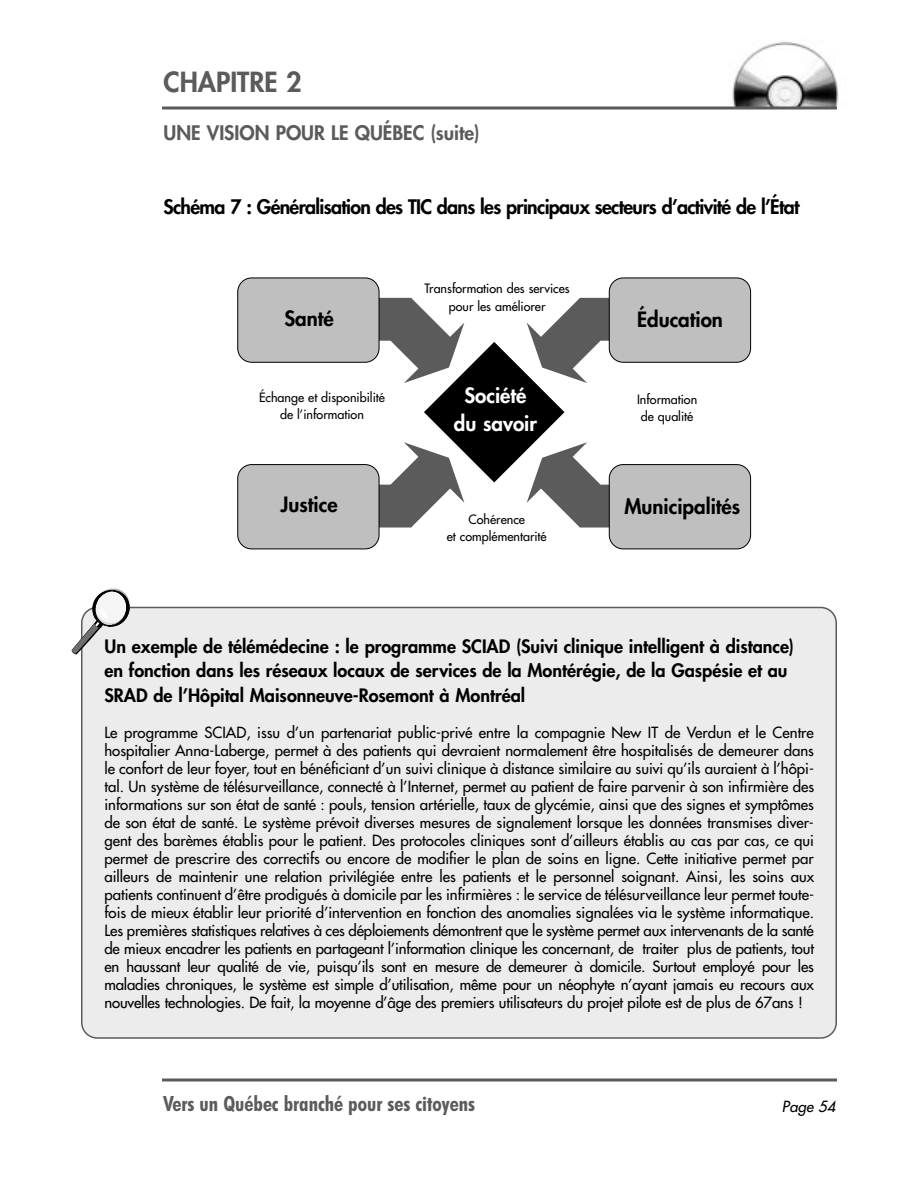
<style>
.page{position:relative;width:918px;height:1188px;background:#fff}
.page>*{position:absolute;margin:0;border:0;box-sizing:border-box;transform-origin:0 0}
.t1{font:800 27px "Futura";color:#5b5b5b}
.t2{font:700 condensed 21px "Futura BT";color:#5b5b5b}
.t3{font:800 20.55px "Futura";color:#000}
.t4{font:800 20.55px/27.9px "Futura";color:#fff;text-align:center}
.t5{font:800 19.5px "Futura";letter-spacing:-.035em;color:#000}
.t6{font:800 19.5px "Futura";color:#5b5b5b}
.t7{font:800 18px/24.6px "Futura";color:#000}
.t8{font:15px/18px "Futura";letter-spacing:-.01em;color:#000;text-align:justify}
.t9{font:italic 15px "Futura";color:#000}
.t10{font:12.6px/17.1px "Futura";color:#000;text-align:center}
</style>
<div class="page">
<img style="left:732px;top:41px;width:107px;height:65px">
<svg style="left:162px;top:106px;width:675px;height:4px;background:#818181"></svg>
<svg style="left:162px;top:1078px;width:675px;height:4px;background:#838383"></svg>
<svg style="left:369px;top:298px;width:250px;height:230px"></svg>
<div style="left:237px;top:278px;width:142px;height:85px;background:#bfbfbf;border:1px solid #000;border-radius:14px"></div>
<div style="left:237px;top:464px;width:142px;height:85px;background:#bfbfbf;border:1px solid #000;border-radius:14px"></div>
<div style="left:609px;top:278px;width:142px;height:85px;background:#bfbfbf;border:1px solid #000;border-radius:14px"></div>
<div style="left:609px;top:464px;width:142px;height:85px;background:#bfbfbf;border:1px solid #000;border-radius:14px"></div>
<div style="left:82px;top:608px;width:754px;height:430px;background:#ececec;border-radius:15px"></div>
<div style="left:81px;top:607px;width:756px;height:432px;border:2px solid #5b5b5b;border-radius:15px"></div>
<svg style="left:72px;top:588px;width:62px;height:67px"></svg>
<h1 class="t1" style="left:164px;top:70px;width:140px">CHAPITRE 2</h1>
<h3 class="t6" style="left:164px;top:124px;width:318px">UNE VISION POUR LE QUÉBEC (suite)</h3>
<h3 class="t5" style="left:164px;top:198px;width:637px">Schéma 7 : Généralisation des TIC dans les principaux secteurs d’activité de l’État</h3>
<h3 class="t3" style="left:284px;top:309px;width:51px">Santé</h3>
<p class="t10" style="left:425px;top:281px;width:147px">Transformation des services pour les améliorer</p>
<h3 class="t3" style="left:637px;top:309px;width:87px">Éducation</h3>
<h3 class="t4" style="left:454px;top:383px;width:85px">Société du savoir</h3>
<p class="t10" style="left:259px;top:390px;width:127px">Échange et disponibilité de l’information</p>
<p class="t10" style="left:637px;top:391px;width:62px">Information de qualité</p>
<h3 class="t3" style="left:281px;top:495px;width:59px">Justice</h3>
<h3 class="t3" style="left:624px;top:496px;width:117px">Municipalités</h3>
<p class="t10" style="left:447px;top:512px;width:101px">Cohérence<br>et complémentarité</p>
<p class="t7" style="left:104px;top:635px;width:691px">Un exemple de télémédecine : le programme SCIAD (Suivi clinique intelligent à distance) en fonction dans les réseaux locaux de services de la Montérégie, de la Gaspésie et au<br>SRAD de l’Hôpital Maisonneuve-Rosemont à Montréal</p>
<p class="t8" style="left:104px;top:724px;width:711px">Le programme SCIAD, issu d’un partenariat public-privé entre la compagnie New IT de Verdun et le Centre hospitalier Anna-Laberge, permet à des patients qui devraient normalement être hospitalisés de demeurer dans le confort de leur foyer, tout en bénéficiant d’un suivi clinique à distance similaire au suivi qu’ils auraient à l’hôpi&shy;tal. Un système de télésurveillance, connecté à l’Internet, permet au patient de faire parvenir à son infirmière des informations sur son état de santé : pouls, tension artérielle, taux de glycémie, ainsi que des signes et symptômes de son état de santé. Le système prévoit diverses mesures de signalement lorsque les données transmises diver&shy;gent des barèmes établis pour le patient. Des protocoles cliniques sont d’ailleurs établis au cas par cas, ce qui permet de prescrire des correctifs ou encore de modifier le plan de soins en ligne. Cette initiative permet par ailleurs de maintenir une relation privilégiée entre les patients et le personnel soignant. Ainsi, les soins aux patients continuent d’être prodigués à domicile par les infirmières : le service de télésurveillance leur permet toute&shy;fois de mieux établir leur priorité d’intervention en fonction des anomalies signalées via le système informatique.<br>Les premières statistiques relatives à ces déploiements démontrent que le système permet aux intervenants de la santé de mieux encadrer les patients en partageant l’information clinique les concernant, de traiter plus de patients, tout en haussant leur qualité de vie, puisqu’ils sont en mesure de demeurer à domicile. Surtout employé pour les maladies chroniques, le système est simple d’utilisation, même pour un néophyte n’ayant jamais eu recours aux nouvelles technologies. De fait, la moyenne d’âge des premiers utilisateurs du projet pilote est de plus de 67ans !</p>
<h2 class="t2" style="left:164px;top:1095px;width:313px">Vers un Québec branché pour ses citoyens</h2>
<p class="t9" style="left:782px;top:1099px;width:55px">Page 54</p>
</div>
